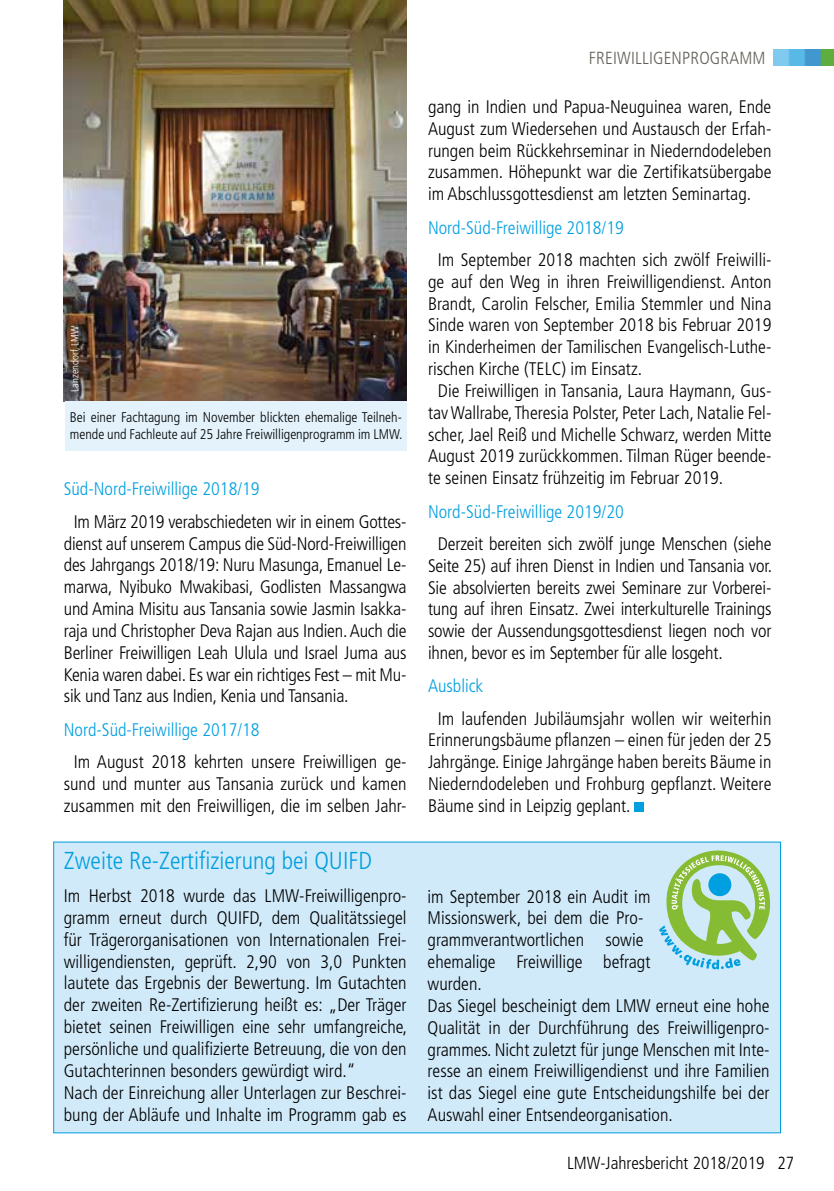
<style>
.page{position:relative;width:834px;height:1191px;background:#fff}
.page>*{position:absolute;margin:0;border:0;box-sizing:border-box;transform-origin:0 0}
.t1{font:300 condensed 24.5px "Frutiger";color:#009fe0}
.t2{font:300 condensed 18.2px/21.9px "Frutiger";color:#000;text-align:justify}
.t3{font:300 condensed 18.2px "Frutiger";color:#009fe0}
.t4{font:300 condensed 17.5px "Frutiger";color:#000}
.t5{font:300 condensed 17.5px "Frutiger";letter-spacing:.01em;color:#625f57}
.t6{font:300 condensed 14px/16.8px "Frutiger";color:#000}
.t7{font:300 condensed 10.5px "Frutiger";color:#fff}
</style>
<div class="page">
<img style="left:773px;top:50px;width:60px;height:15px">
<div style="left:54px;top:842px;width:726px;height:290px;background:#d1eaf9"></div>
<svg style="left:659px;top:850px;width:111px;height:119px"></svg>
<img style="left:64px;top:0;width:343px;height:401px">
<div style="left:65px;top:401px;width:342px;height:50px;background:#e3f2fb"></div>
<div style="left:634px;top:802px;width:10px;height:10px;background:#009fe0"></div>
<p class="t7" style="left:69px;top:392px;width:68px;rotate:-90deg">Lanzendorf, LMW</p>
<p class="t6" style="left:70px;top:409px;width:334px">Bei einer Fachtagung im November blickten ehemalige Teilneh&shy;mende und Fachleute auf 25 Jahre Freiwilligenprogramm im LMW.</p>
<p class="t3" style="left:64px;top:479px;width:197px">Süd-Nord-Freiwillige 2018/19</p>
<p class="t2" style="left:64px;top:511px;width:344px;text-indent:10px">Im März 2019 verabschiedeten wir in einem Gottes&shy;dienst auf unserem Campus die Süd-Nord-Freiwilligen des Jahrgangs 2018/19: Nuru Masunga, Emanuel Le&shy;marwa, Nyibuko Mwakibasi, Godlisten Massangwa und Amina Misitu aus Tansania sowie Jasmin Isakka&shy;raja und Christopher Deva Rajan aus Indien. Auch die Berliner Freiwilligen Leah Ulula und Israel Juma aus Kenia waren dabei. Es war ein richtiges Fest – mit Mu&shy;sik und Tanz aus Indien, Kenia und Tansania.</p>
<p class="t3" style="left:64px;top:719px;width:197px">Nord-Süd-Freiwillige 2017/18</p>
<p class="t2" style="left:64px;top:751px;width:344px;text-align:center">Im August 2018 kehrten unsere Freiwilligen ge&shy;sund und munter aus Tansania zurück und kamen zusammen mit den Freiwilligen, die im selben Jahr-</p>
<h1 class="t1" style="left:64px;top:846px;width:310px">Zweite Re-Zertifizierung bei QUIFD</h1>
<p class="t5" style="left:589px;top:48px;width:25px">Freiwilligenp</p>
<p class="t5" style="left:690px;top:48px;width:52px">rog ramm</p>
<p class="t2" style="left:428px;top:96px;width:345px">gang in Indien und Papua-Neuguinea waren, Ende August zum Wiedersehen und Austausch der Erfah&shy;rungen beim Rückkehrseminar in Niederndodeleben zusammen. Höhepunkt war die Zertifikatsübergabe im Abschlussgottesdienst am letzten Seminartag.</p>
<p class="t3" style="left:428px;top:217px;width:197px">Nord-Süd-Freiwillige 2018/19</p>
<p class="t2" style="left:438px;top:249px;width:335px">Im September 2018 machten sich zwölf Freiwilli-</p>
<p class="t2" style="left:428px;top:271px;width:345px">ge auf den Weg in ihren Freiwilligendienst. Anton</p>
<p class="t2" style="left:428px;top:292px;width:345px">Brandt, Carolin Felscher, Emilia Stemmler und Nina</p>
<p class="t2" style="left:428px;top:314px;width:345px">Sinde waren von September 2018 bis Februar 2019</p>
<p class="t2" style="left:428px;top:336px;width:345px">in Kinderheimen der Tamilischen Evangelisch-Luthe-</p>
<p class="t2" style="left:428px;top:358px;width:215px">rischen Kirche (TELC) im Einsatz.</p>
<p class="t2" style="left:438px;top:380px;width:335px">Die Freiwilligen in Tansania, Laura Haymann, Gus-</p>
<p class="t2" style="left:428px;top:402px;width:345px">tav Wallrabe, Theresia Polster, Peter Lach, Natalie Fel-</p>
<p class="t2" style="left:428px;top:423px;width:345px">scher, Jael Reiß und Michelle Schwarz, werden Mitte</p>
<p class="t2" style="left:428px;top:445px;width:345px">August 2019 zurückkommen. Tilman Rüger beende-</p>
<p class="t2" style="left:428px;top:467px;width:297px">te seinen Einsatz frühzeitig im Februar 2019.</p>
<p class="t3" style="left:428px;top:501px;width:197px">Nord-Süd-Freiwillige 2019/20</p>
<p class="t2" style="left:428px;top:533px;width:345px;text-indent:10px">Derzeit bereiten sich zwölf junge Menschen (siehe Seite 25) auf ihren Dienst in Indien und Tansania vor.<br>Sie absolvierten bereits zwei Seminare zur Vorberei&shy;tung auf ihren Einsatz. Zwei interkulturelle Trainings sowie der Aussendungsgottesdienst liegen noch vor ihnen, bevor es im September für alle losgeht.</p>
<p class="t3" style="left:428px;top:675px;width:57px">Ausblick</p>
<p class="t2" style="left:428px;top:707px;width:345px;text-indent:10px">Im laufenden Jubiläumsjahr wollen wir weiterhin Erinnerungsbäume pflanzen – einen für jeden der 25<br>Jahrgänge. Einige Jahrgänge haben bereits Bäume in Niederndodeleben und Frohburg gepflanzt. Weitere Bäume sind in Leipzig geplant.</p>
<p class="t2" style="left:64px;top:885px;width:345px;text-align:left">Im Herbst 2018 wurde das LMW-Freiwilligenpro&shy;gramm erneut durch QUIFD, dem Qualitätssiegel für Trägerorganisationen von Internationalen Frei&shy;willigendiensten, geprüft. 2,90 von 3,0 Punkten lautete das Ergebnis der Bewertung. Im Gutachten der zweiten Re-Zertifizierung heißt es: „Der Träger bietet seinen Freiwilligen eine sehr umfangreiche, persönliche und qualifizierte Betreuung, die von den Gutachterinnen besonders gewürdigt wird.“<br>Nach der Einreichung aller Unterlagen zur Beschrei&shy;bung der Abläufe und Inhalte im Programm gab es</p>
<p class="t2" style="left:427px;top:885px;width:343px;text-align:left">im September 2018 ein Audit im<br>Missionswerk, bei dem die Pro&shy;grammverantwortlichen sowie<br>ehemalige Freiwillige befragt<br>wurden.<br>Das Siegel bescheinigt dem LMW erneut eine hohe Qualität in der Durchführung des Freiwilligenpro&shy;grammes. Nicht zuletzt für junge Menschen mit Inte&shy;resse an einem Freiwilligendienst und ihre Familien ist das Siegel eine gute Entscheidungshilfe bei der Auswahl einer Entsendeorganisation.</p>
<p class="t4" style="left:567px;top:1153px;width:229px">LMW-Jahresbericht 2018/2019 27</p>
</div>
